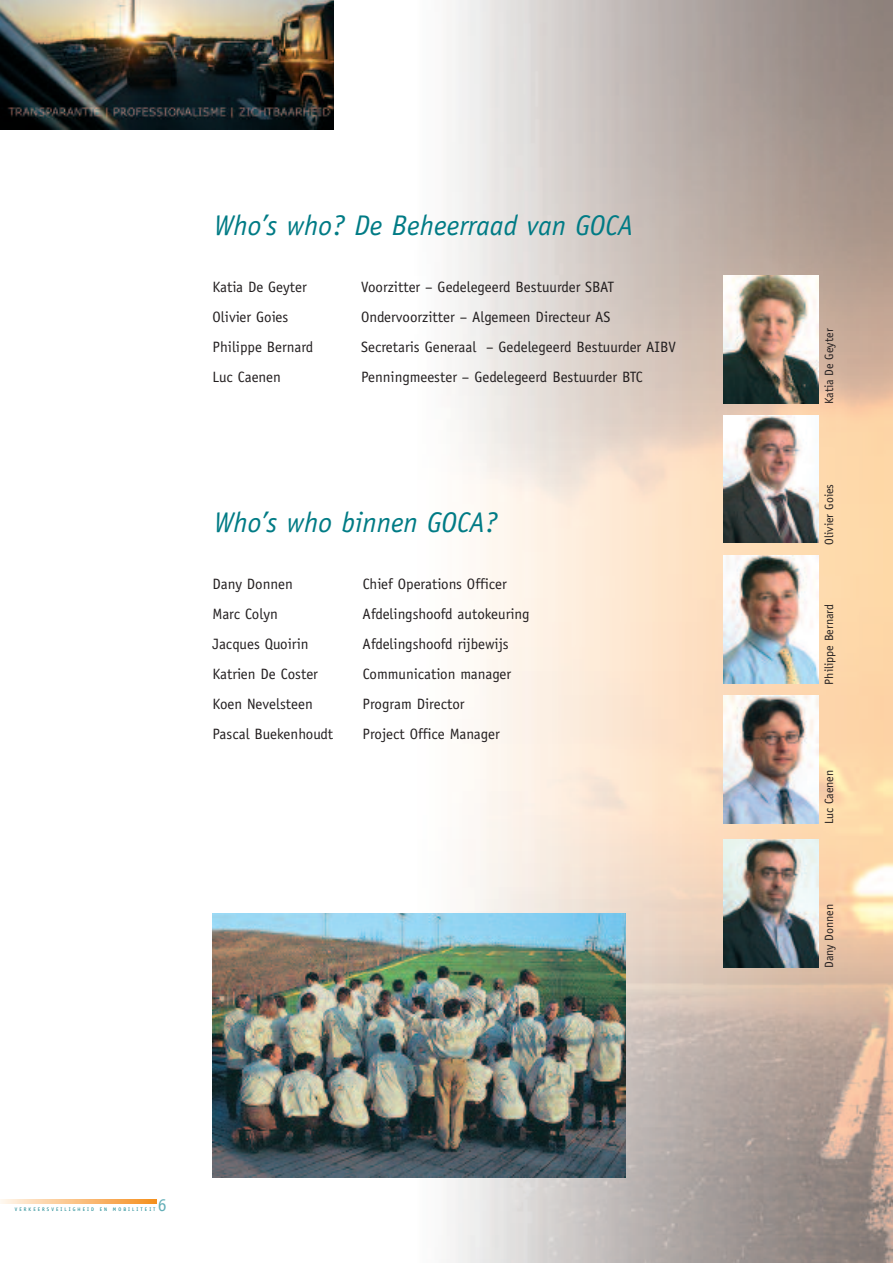
<style>
.page{position:relative;width:893px;height:1263px;background:#fff}
.page>*{position:absolute;margin:0;border:0;box-sizing:border-box;transform-origin:0 0}
.t1{font:italic 28.5px "Officina Sans";color:#007b85}
.t2{font:18px "Officina Sans";color:#64afb8}
.t3{font:15px "Officina Sans";color:#231f20}
.t4{font:12px "Officina Sans";color:#231f20}
.t5{font:5.1px "Officina Sans";letter-spacing:.4em;color:#007b85}
</style>
<div class="page">
<img style="left:447px;top:0;width:446px;height:1263px">
<img style="left:723px;top:696px;width:95px;height:127px">
<img style="left:723px;top:415px;width:95px;height:128px">
<img style="left:723px;top:276px;width:95px;height:127px">
<img style="left:723px;top:555px;width:95px;height:128px">
<img style="left:723px;top:840px;width:95px;height:127px">
<img style="left:213px;top:913px;width:413px;height:265px">
<svg style="left:0;top:1199px;width:157px;height:4px"></svg>
<img style="left:0;top:0;width:334px;height:129px">
<h1 class="t1" style="left:214px;top:214px;width:420px">Who’s who? De Beheerraad van GOCA</h1>
<p class="t3" style="left:213px;top:281px;width:96px">Katia De Geyter</p>
<p class="t3" style="left:361px;top:281px;width:255px">Voorzitter – Gedelegeerd Bestuurder SBAT</p>
<p class="t3" style="left:213px;top:311px;width:77px">Olivier Goies</p>
<p class="t3" style="left:361px;top:311px;width:251px">Ondervoorzitter – Algemeen Directeur AS</p>
<p class="t3" style="left:213px;top:341px;width:102px">Philippe Bernard</p>
<p class="t3" style="left:361px;top:341px;width:316px">Secretaris Generaal – Gedelegeerd Bestuurder AIBV</p>
<p class="t3" style="left:213px;top:371px;width:70px">Luc Caenen</p>
<p class="t3" style="left:361px;top:371px;width:283px">Penningmeester – Gedelegeerd Bestuurder BTC</p>
<h1 class="t1" style="left:214px;top:512px;width:285px">Who’s who binnen GOCA?</h1>
<p class="t3" style="left:213px;top:578px;width:82px">Dany Donnen</p>
<p class="t3" style="left:363px;top:578px;width:146px">Chief Operations Officer</p>
<p class="t3" style="left:213px;top:608px;width:67px">Marc Colyn</p>
<p class="t3" style="left:363px;top:608px;width:168px">Afdelingshoofd autokeuring</p>
<p class="t3" style="left:213px;top:638px;width:98px">Jacques Quoirin</p>
<p class="t3" style="left:363px;top:638px;width:148px">Afdelingshoofd rijbewijs</p>
<p class="t3" style="left:213px;top:668px;width:107px">Katrien De Coster</p>
<p class="t3" style="left:363px;top:668px;width:150px">Communication manager</p>
<p class="t3" style="left:213px;top:698px;width:102px">Koen Nevelsteen</p>
<p class="t3" style="left:363px;top:698px;width:103px">Program Director</p>
<p class="t3" style="left:213px;top:728px;width:122px">Pascal Buekenhoudt</p>
<p class="t3" style="left:363px;top:728px;width:139px">Project Office Manager</p>
<p class="t5" style="left:15px;top:1207px;width:142px">VERKEERSVEILIGHEID EN MOBILITEIT</p>
<p class="t2" style="left:158px;top:1198px;width:10px">6</p>
<p class="t4" style="left:825px;top:404px;width:77px;rotate:-90deg">Katia De Geyter</p>
<p class="t4" style="left:825px;top:545px;width:62px;rotate:-90deg">Olivier Goies</p>
<p class="t4" style="left:825px;top:685px;width:82px;rotate:-90deg">Philippe Bernard</p>
<p class="t4" style="left:825px;top:824px;width:56px;rotate:-90deg">Luc Caenen</p>
<p class="t4" style="left:825px;top:968px;width:66px;rotate:-90deg">Dany Donnen</p>
</div>
